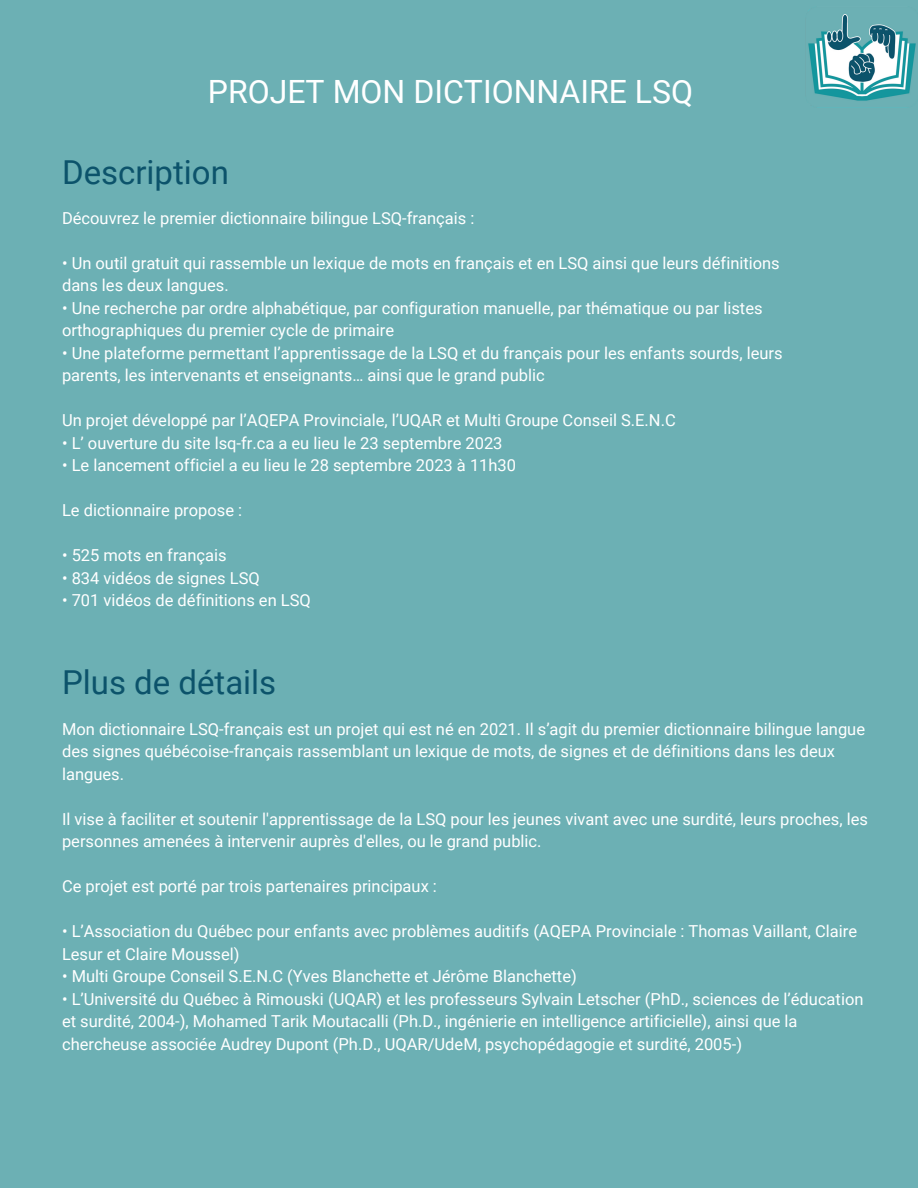
<style>
.page{position:relative;width:918px;height:1188px;background:#6cb0b4}
.page>*{position:absolute;margin:0;border:0;box-sizing:border-box;transform-origin:0 0}
.t1{font:33px "Roboto";color:#0c536b}
.t2{font:32.1px "Roboto";color:#fff}
.t3{font:16.5px/22.5px "Roboto";color:#fff}
</style>
<div class="page">
<img style="left:808px;top:10px;width:108px;height:91px">
<p class="t2" style="left:208px;top:73px;width:487px">PROJET MON DICTIONNAIRE LSQ</p>
<p class="t1" style="left:62px;top:153px;width:168px">Description</p>
<p class="t3" style="left:62px;top:207px;width:414px">Découvrez le premier dictionnaire bilingue LSQ-français :</p>
<p class="t3" style="left:62px;top:252px;width:719px">• Un outil gratuit qui rassemble un lexique de mots en français et en LSQ ainsi que leurs définitions dans les deux langues.</p>
<p class="t3" style="left:62px;top:297px;width:702px">• Une recherche par ordre alphabétique, par configuration manuelle, par thématique ou par listes orthographiques du premier cycle de primaire</p>
<p class="t3" style="left:62px;top:342px;width:722px">• Une plateforme permettant l’apprentissage de la LSQ et du français pour les enfants sourds, leurs parents, les intervenants et enseignants… ainsi que le grand public</p>
<p class="t3" style="left:62px;top:409px;width:615px">Un projet développé par l’AQEPA Provinciale, l’UQAR et Multi Groupe Conseil S.E.N.C</p>
<p class="t3" style="left:62px;top:432px;width:442px">• L’ ouverture du site lsq-fr.ca a eu lieu le 23 septembre 2023</p>
<p class="t3" style="left:62px;top:454px;width:456px">• Le lancement officiel a eu lieu le 28 septembre 2023 à 11h30</p>
<p class="t3" style="left:62px;top:499px;width:182px">Le dictionnaire propose :</p>
<p class="t3" style="left:62px;top:544px;width:166px">• 525 mots en français</p>
<p class="t3" style="left:62px;top:567px;width:199px">• 834 vidéos de signes LSQ</p>
<p class="t3" style="left:62px;top:589px;width:250px">• 701 vidéos de définitions en LSQ</p>
<p class="t1" style="left:62px;top:664px;width:216px">Plus de détails</p>
<p class="t3" style="left:62px;top:718px;width:805px">Mon dictionnaire LSQ-français est un projet qui est né en 2021. Il s’agit du premier dictionnaire bilingue langue des signes québécoise-français rassemblant un lexique de mots, de signes et de définitions dans les deux langues.</p>
<p class="t3" style="left:62px;top:808px;width:807px">Il vise à faciliter et soutenir l'apprentissage de la LSQ pour les jeunes vivant avec une surdité, leurs proches, les personnes amenées à intervenir auprès d'elles, ou le grand public.</p>
<p class="t3" style="left:62px;top:875px;width:376px">Ce projet est porté par trois partenaires principaux :</p>
<p class="t3" style="left:62px;top:920px;width:797px">• L’Association du Québec pour enfants avec problèmes auditifs (AQEPA Provinciale : Thomas Vaillant, Claire<br>Lesur et Claire Moussel)</p>
<p class="t3" style="left:62px;top:965px;width:516px">• Multi Groupe Conseil S.E.N.C (Yves Blanchette et Jérôme Blanchette)</p>
<p class="t3" style="left:62px;top:988px;width:803px">• L’Université du Québec à Rimouski (UQAR) et les professeurs Sylvain Letscher (PhD., sciences de l’éducation et surdité, 2004-), Mohamed Tarik Moutacalli (Ph.D., ingénierie en intelligence artificielle), ainsi que la chercheuse associée Audrey Dupont (Ph.D., UQAR/UdeM, psychopédagogie et surdité, 2005-)</p>
</div>
